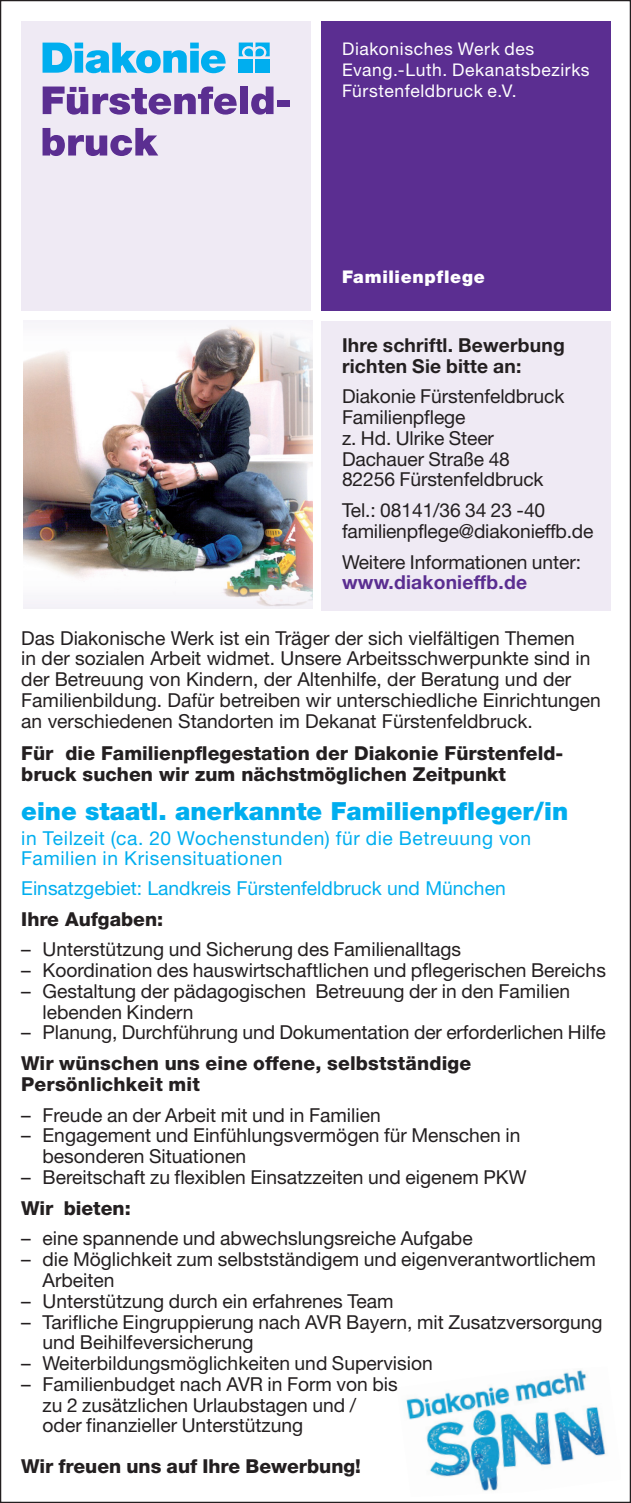
<style>
.page{position:relative;width:631px;height:1503px;background:#fff}
.page>*{position:absolute;margin:0;border:0;box-sizing:border-box;transform-origin:0 0}
.t1{font:900 25px "Helvetica Neue";color:#00aeef}
.t2{font:19.25px/20.8px "Helvetica Neue";color:#231f20}
.t3{font:800 19.25px/20.8px "Helvetica Neue";color:#231f20}
.t4{font:19.25px/20px "Helvetica Neue";letter-spacing:.025em;color:#00aeef}
.t5{font:19.25px "Helvetica Neue";color:#00aeef}
.t6{font:700 19.25px/20.8px "Helvetica Neue";letter-spacing:.01em;color:#231f20}
.t7{font:700 19.25px "Helvetica Neue";letter-spacing:.01em;color:#5b2e91}
.t8{font:17.5px/20.8px "Helvetica Neue";letter-spacing:.035em;color:#fff}
.t9{font:900 17.5px "Helvetica Neue";letter-spacing:.04em;color:#fff}
</style>
<div class="page">
<img style="left:406px;top:1370px;width:200px;height:121px">
<div style="left:21px;top:21px;width:290px;height:290px;background:#efeaf4"></div>
<div style="left:321px;top:21px;width:289px;height:290px;background:#5b2e91"></div>
<div style="left:321px;top:321px;width:289px;height:289px;background:#efeaf4"></div>
<svg style="left:43px;top:43px;width:183px;height:30px"></svg>
<svg style="left:239px;top:43px;width:31px;height:13px"></svg>
<div style="left:239px;top:59px;width:14px;height:14px;background:#00aeef"></div>
<div style="left:255px;top:59px;width:15px;height:14px;background:#00aeef"></div>
<svg style="left:43px;top:86px;width:194px;height:29px"></svg>
<div style="left:240px;top:86px;width:8px;height:28px;background:#5b2e91"></div>
<svg style="left:251px;top:86px;width:22px;height:29px"></svg>
<div style="left:278px;top:101px;width:12px;height:6px;background:#5b2e91"></div>
<svg style="left:43px;top:128px;width:115px;height:28px"></svg>
<img style="left:23px;top:321px;width:290px;height:288px">
<p class="t8" style="left:342px;top:38px;width:249px">Diakonisches Werk des<br>Evang.-Luth. Dekanatsbezirks<br>Fürstenfeldbruck e.V.</p>
<p class="t9" style="left:342px;top:267px;width:144px">Familienpflege</p>
<p class="t6" style="left:342px;top:334px;width:224px">Ihre schriftl. Bewerbung richten Sie bitte an:</p>
<p class="t2" style="left:342px;top:386px;width:224px">Diakonie Fürstenfeldbruck<br>Familienpflege<br>z. Hd. Ulrike Steer<br>Dachauer Straße 48<br>82256 Fürstenfeldbruck</p>
<p class="t2" style="left:342px;top:499px;width:253px">Tel.: 08141/36 34 23 -40 familienpflege@diakonieffb.de</p>
<p class="t2" style="left:342px;top:551px;width:240px">Weitere Informationen unter:</p>
<p class="t7" style="left:342px;top:570px;width:186px">www.diakonieffb.de</p>
<p class="t2" style="left:21px;top:627px;width:581px">Das Diakonische Werk ist ein Träger der sich vielfältigen Themen<br>in der sozialen Arbeit widmet. Unsere Arbeitsschwerpunkte sind in der Betreuung von Kindern, der Altenhilfe, der Beratung und der Familienbildung. Dafür betreiben wir unterschiedliche Einrichtungen an verschiedenen Standorten im Dekanat Fürstenfeldbruck.</p>
<p class="t3" style="left:21px;top:742px;width:543px">Für die Familienpflegestation der Diakonie Fürstenfeld&shy;bruck suchen wir zum nächstmöglichen Zeitpunkt</p>
<p class="t1" style="left:21px;top:796px;width:548px">eine staatl. anerkannte Familienpfleger/in</p>
<p class="t4" style="left:21px;top:827px;width:511px">in Teilzeit (ca. 20 Wochenstunden) für die Betreuung von<br>Familien in Krisensituationen</p>
<p class="t5" style="left:21px;top:876px;width:486px">Einsatzgebiet: Landkreis Fürstenfeldbruck und München</p>
<p class="t3" style="left:21px;top:908px;width:143px">Ihre Aufgaben:</p>
<p class="t2" style="left:21px;top:938px;width:441px">– Unterstützung und Sicherung des Familienalltags</p>
<p class="t2" style="left:21px;top:959px;width:586px">– Koordination des hauswirtschaftlichen und pflegerischen Bereichs</p>
<p class="t2" style="left:43px;top:980px;width:529px;text-indent:-21px">– Gestaltung der pädagogischen Betreuung der in den Familien lebenden Kindern</p>
<p class="t2" style="left:21px;top:1021px;width:586px">– Planung, Durchführung und Dokumentation der erforderlichen Hilfe</p>
<p class="t3" style="left:21px;top:1052px;width:451px">Wir wünschen uns eine offene, selbstständige<br>Persönlichkeit mit</p>
<p class="t2" style="left:21px;top:1104px;width:361px">– Freude an der Arbeit mit und in Familien</p>
<p class="t2" style="left:43px;top:1124px;width:479px;text-indent:-21px">– Engagement und Einfühlungsvermögen für Menschen in besonderen Situationen</p>
<p class="t2" style="left:21px;top:1166px;width:507px">– Bereitschaft zu flexiblen Einsatzzeiten und eigenem PKW</p>
<p class="t3" style="left:21px;top:1197px;width:111px">Wir bieten:</p>
<p class="t2" style="left:21px;top:1227px;width:453px">– eine spannende und abwechslungsreiche Aufgabe</p>
<p class="t2" style="left:43px;top:1248px;width:555px;text-indent:-21px">– die Möglichkeit zum selbstständigem und eigenverantwortlichem<br>Arbeiten</p>
<p class="t2" style="left:21px;top:1290px;width:374px">– Unterstützung durch ein erfahrenes Team</p>
<p class="t2" style="left:43px;top:1310px;width:561px;text-indent:-21px">– Tarifliche Eingruppierung nach AVR Bayern, mit Zusatzversorgung und Beihilfeversicherung</p>
<p class="t2" style="left:21px;top:1352px;width:413px">– Weiterbildungsmöglichkeiten und Supervision</p>
<p class="t2" style="left:43px;top:1373px;width:357px;text-indent:-21px">– Familienbudget nach AVR in Form von bis zu 2 zusätzlichen Urlaubstagen und / oder finanzieller Unterstützung</p>
<p class="t3" style="left:21px;top:1455px;width:341px">Wir freuen uns auf Ihre Bewerbung!</p>
</div>
